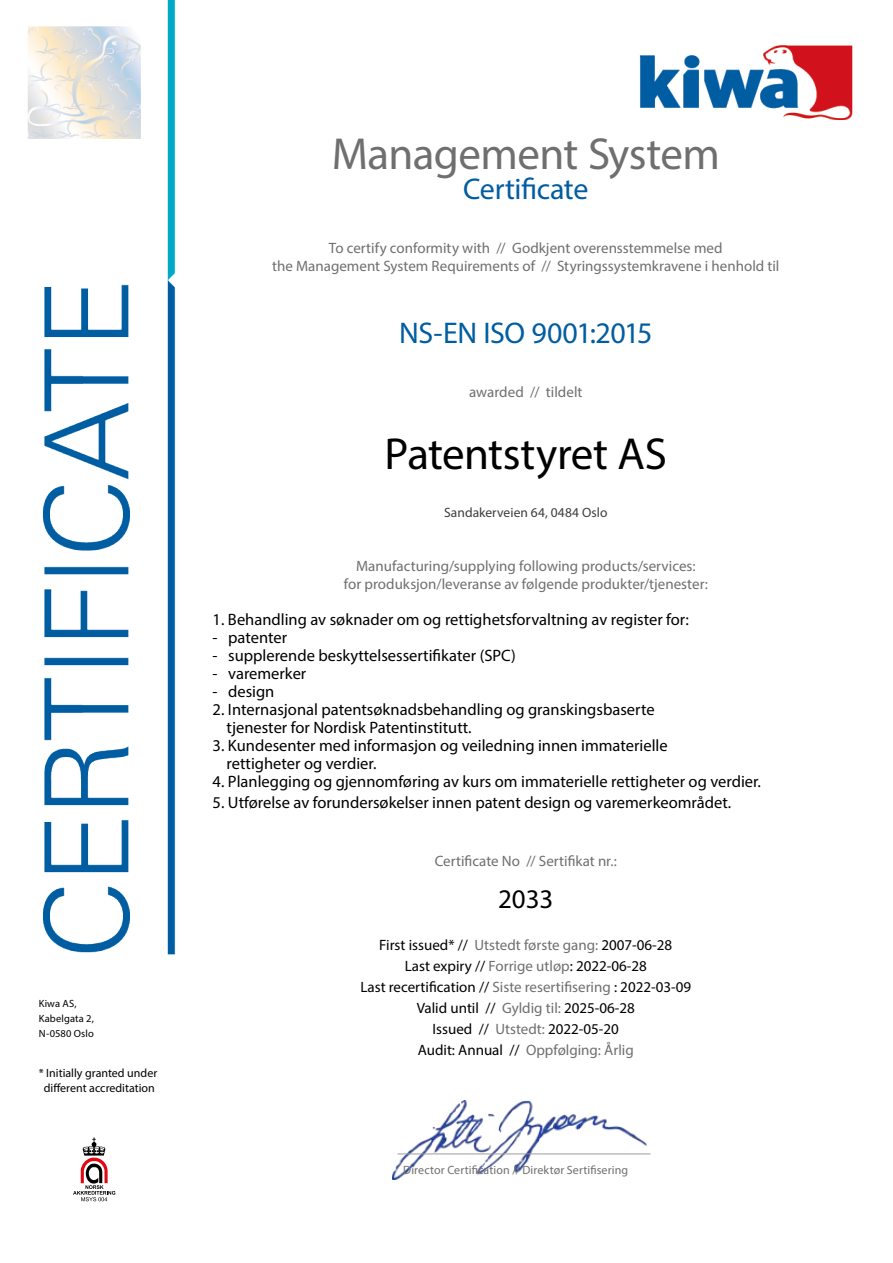
<style>
.page{position:relative;width:893px;height:1263px;background:#fff}
.page>*{position:absolute;margin:0;border:0;box-sizing:border-box;transform-origin:0 0}
.t1{font:45px "Myriad Pro";letter-spacing:-.015em;color:#706f6f}
.t2{font:45px "Myriad Pro";letter-spacing:-.01em;color:#000}
.t3{font:30px "Myriad Pro";letter-spacing:-.015em;color:#005da1}
.t4{font:27px "Myriad Pro";color:#000}
.t5{font:16.5px/18px "Myriad Pro";color:#000}
.t6{font:15px/18px "Myriad Pro";color:#706f6f;text-align:center}
.t7{font:15px/21px "Myriad Pro";color:#000;text-align:center}
.t8{font:13.5px "Myriad Pro";letter-spacing:.005em;color:#3c3c3b}
.t9{font:12px "Myriad Pro";letter-spacing:.01em;color:#706f6f}
.t10{font:12px/14.4px "Myriad Pro";color:#000;text-align:center}
.t11{font:10.5px/15px "Myriad Pro";letter-spacing:.015em;color:#000}
.s1{color:#706f6f}
</style>
<div class="page">
<img style="left:28px;top:0;width:825px;height:1202px">
<img style="left:392px;top:1100px;width:254px;height:80px">
<hr style="left:397px;top:1153px;width:253px;height:1px;background:#9d9d9c">
<p class="t11" style="left:39px;top:995px;width:57px">Kiwa AS,<br>Kabelgata 2,<br>N-0580 Oslo</p>
<p class="t10" style="left:39px;top:1066px;width:120px">* Initially granted under different accreditation</p>
<h1 class="t1" style="left:332px;top:127px;width:390px">Management System</h1>
<h2 class="t3" style="left:463px;top:171px;width:127px">Certificate</h2>
<p class="t6" style="left:272px;top:239px;width:509px">To certify conformity with // Godkjent overensstemmelse med<br>the Management System Requirements of // Styringssystemkravene i henhold til</p>
<h2 class="t3" style="left:399px;top:315px;width:255px">NS-EN ISO 9001:2015</h2>
<p class="t6" style="left:469px;top:383px;width:115px">awarded // tildelt</p>
<h1 class="t2" style="left:385px;top:427px;width:284px">Patentstyret AS</h1>
<p class="t8" style="left:444px;top:505px;width:165px">Sandakerveien 64, 0484 Oslo</p>
<p class="t6" style="left:344px;top:557px;width:366px">Manufacturing/supplying following products/services:<br>for produksjon/leveranse av følgende produkter/tjenester:</p>
<p class="t5" style="left:213px;top:611px;width:478px">1. Behandling av søknader om og rettighetsforvaltning av register for:</p>
<p class="t5" style="left:213px;top:629px;width:76px">- patenter</p>
<p class="t5" style="left:213px;top:647px;width:305px">- supplerende beskyttelsessertifikater (SPC)</p>
<p class="t5" style="left:213px;top:665px;width:95px">- varemerker</p>
<p class="t5" style="left:213px;top:683px;width:63px">- design</p>
<p class="t5" style="left:227px;top:701px;width:429px;text-indent:-14px">2. Internasjonal patentsøknadsbehandling og granskingsbaserte tjenester for Nordisk Patentinstitutt.</p>
<p class="t5" style="left:227px;top:737px;width:443px;text-indent:-14px">3. Kundesenter med informasjon og veiledning innen immaterielle rettigheter og verdier.</p>
<p class="t5" style="left:213px;top:773px;width:550px">4. Planlegging og gjennomføring av kurs om immaterielle rettigheter og verdier.</p>
<p class="t5" style="left:213px;top:794px;width:520px">5. Utførelse av forundersøkelser innen patent design og varemerkeområdet.</p>
<p class="t6" style="left:435px;top:852px;width:184px">Certificate No // Sertifikat nr.:</p>
<h3 class="t4" style="left:498px;top:882px;width:57px">2033</h3>
<p class="t7" style="left:360px;top:934px;width:332px">First issued* // <span class="s1">Utstedt første gang:</span> 2007-06-28<br>Last expiry // <span class="s1">Forrige utløp</span>: 2022-06-28<br>Last recertification // <span class="s1">Siste resertifisering</span> : 2022-03-09<br>Valid until // <span class="s1">Gyldig til:</span> 2025-06-28<br>Issued // <span class="s1">Utstedt:</span> 2022-05-20<br>Audit: Annual // <span class="s1">Oppfølging: Årlig</span></p>
<p class="t9" style="left:403px;top:1163px;width:226px">Director Certification // Direktør Sertifisering</p>
</div>
